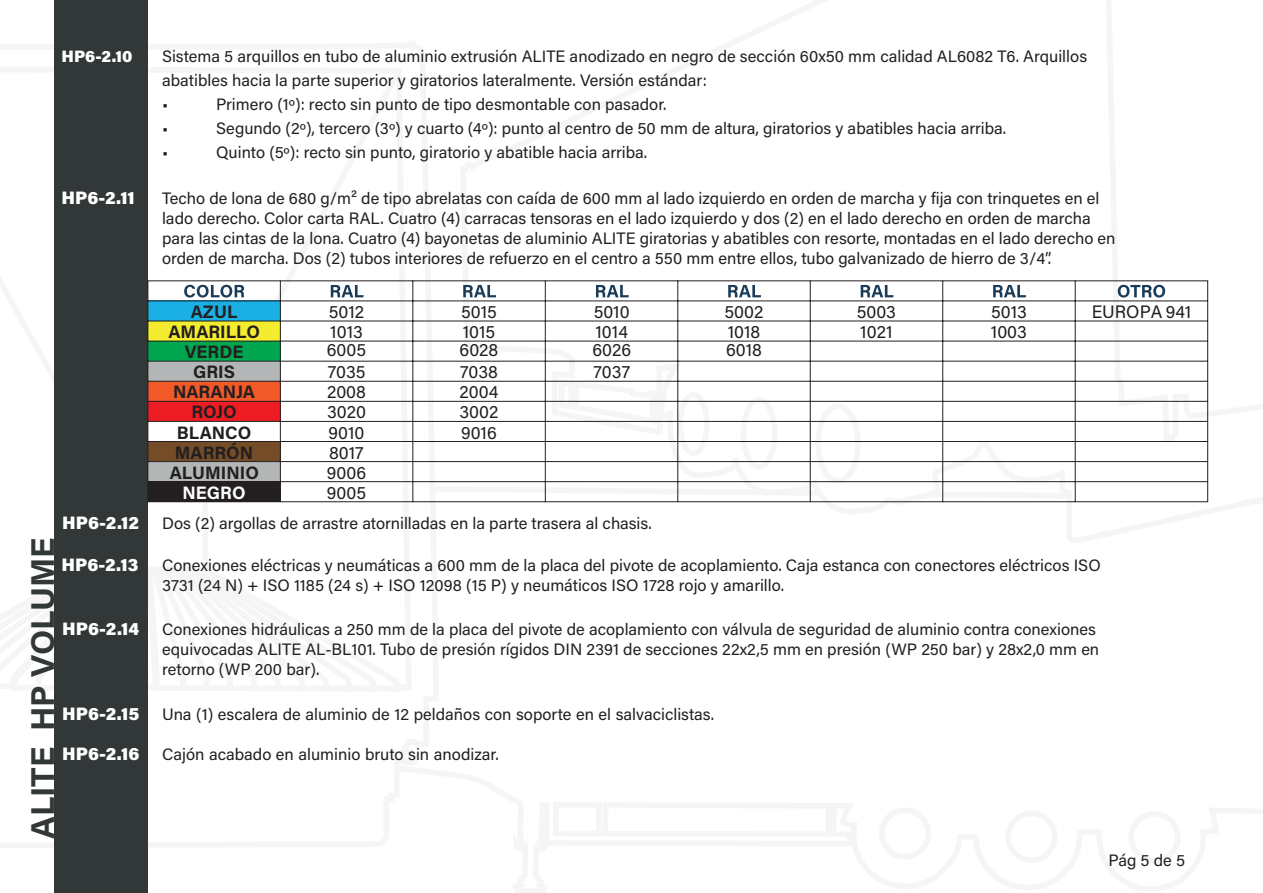
<style>
.page{position:relative;width:1263px;height:893px;background:#fff}
.page>*{position:absolute;margin:0;border:0;box-sizing:border-box;transform-origin:0 0}
.t1{font:700 33px "Acumin Pro";color:#323738}
.t2{font:18px/20.2px "Acumin Pro";color:#231f20}
.t3{font:700 18px/20.2px "Acumin Pro";color:#231f20;text-align:center}
.t4{font:900 18px "Acumin Pro";color:#fff}
.t5{font:700 18px "Acumin Pro";color:#fff}
.t6{font:16.5px/19.8px "Acumin Pro";color:#231f20}
.t7{font:900 16.5px "Acumin Pro";color:#fff}
</style>
<div class="page">
<div style="left:1005px;top:810px;width:53px;height:53px;border:6px solid #3e3e3f;border-radius:50%"></div>
<div style="left:879px;top:807px;width:52px;height:53px;border:6px solid #3e3e3f;border-radius:50%"></div>
<div style="left:54px;top:0;width:94px;height:893px;background:#323738"></div>
<svg style="left:147px;top:280px;width:1061px;height:222px"></svg>
<svg style="left:184px;top:285px;width:60px;height:13px"></svg>
<svg style="left:331px;top:285px;width:33px;height:12px"></svg>
<svg style="left:463px;top:285px;width:33px;height:12px"></svg>
<svg style="left:596px;top:285px;width:33px;height:12px"></svg>
<svg style="left:728px;top:285px;width:33px;height:12px"></svg>
<svg style="left:861px;top:285px;width:32px;height:12px"></svg>
<svg style="left:993px;top:285px;width:33px;height:12px"></svg>
<svg style="left:1118px;top:285px;width:47px;height:13px"></svg>
<p class="t7" style="left:61px;top:44px;width:73px">HP6-2.10</p>
<p class="t6" style="left:162px;top:43px;width:926px;line-height:24px">Sistema 5 arquillos en tubo de aluminio extrusión ALITE anodizado en negro de sección 60x50 mm calidad AL6082 T6. Arquillos abatibles hacia la parte superior y giratorios lateralmente. Versión estándar:</p>
<p class="t6" style="left:162px;top:93px;width:8px">•</p>
<p class="t6" style="left:216px;top:93px;width:452px">Primero (1º): recto sin punto de tipo desmontable con pasador.</p>
<p class="t6" style="left:162px;top:117px;width:8px">•</p>
<p class="t6" style="left:216px;top:117px;width:791px">Segundo (2º), tercero (3º) y cuarto (4º): punto al centro de 50 mm de altura, giratorios y abatibles hacia arriba.</p>
<p class="t6" style="left:162px;top:141px;width:8px">•</p>
<p class="t6" style="left:216px;top:141px;width:432px">Quinto (5º): recto sin punto, giratorio y abatible hacia arriba.</p>
<p class="t4" style="left:61px;top:185px;width:75px">HP6-2.11</p>
<p class="t6" style="left:162px;top:188px;width:955px">Techo de lona de 680 g/m² de tipo abrelatas con caída de 600 mm al lado izquierdo en orden de marcha y fija con trinquetes en el lado derecho. Color carta RAL. Cuatro (4) carracas tensoras en el lado izquierdo y dos (2) en el lado derecho en orden de marcha para las cintas de la lona. Cuatro (4) bayonetas de aluminio ALITE giratorias y abatibles con resorte, montadas en el lado derecho en orden de marcha. Dos (2) tubos interiores de refuerzo en el centro a 550 mm entre ellos, tubo galvanizado de hierro de 3/4”.</p>
<p class="t1" style="left:19px;top:839px;width:303px;rotate:-90deg">ALITE HP VOLUME</p>
<p class="t3" style="left:191px;top:300px;width:48px">AZUL</p>
<p class="t2" style="left:329px;top:300px;width:37px">5012</p>
<p class="t2" style="left:1092px;top:300px;width:101px">EUROPA 941</p>
<p class="t2" style="left:327px;top:321px;width:41px;line-height:18.6px">1013<br>6005</p>
<p class="t2" style="left:327px;top:361px;width:40px;text-align:justify">7035<br>2008<br>3020<br>9010</p>
<p class="t2" style="left:460px;top:301px;width:40px;line-height:19.4px">5015<br>1015<br>6028</p>
<p class="t2" style="left:460px;top:361px;width:39px">7038</p>
<p class="t2" style="left:592px;top:301px;width:40px;line-height:19.4px">5010<br>1014<br>6026</p>
<p class="t2" style="left:724px;top:300px;width:40px">5002<br>1018</p>
<p class="t2" style="left:857px;top:300px;width:41px">5003<br>1021</p>
<p class="t2" style="left:991px;top:300px;width:38px">5013<br>1003</p>
<p class="t3" style="left:168px;top:321px;width:93px">AMARILLO<br>VERDE<br>GRIS<br>NARANJA<br>ROJO<br>BLANCO<br>MARRÓN<br>ALUMINIO</p>
<p class="t5" style="left:183px;top:480px;width:65px">NEGRO</p>
<p class="t2" style="left:726px;top:339px;width:37px">6018</p>
<p class="t2" style="left:593px;top:361px;width:38px">7037</p>
<p class="t2" style="left:459px;top:381px;width:41px;text-align:justify">2004<br>3002<br>9016</p>
<p class="t2" style="left:327px;top:442px;width:41px">8017<br>9006<br>9005</p>
<p class="t4" style="left:62px;top:510px;width:78px">HP6-2.12</p>
<p class="t6" style="left:162px;top:513px;width:491px">Dos (2) argollas de arrastre atornilladas en la parte trasera al chasis.</p>
<p class="t4" style="left:61px;top:552px;width:78px">HP6-2.13</p>
<p class="t6" style="left:162px;top:555px;width:940px">Conexiones eléctricas y neumáticas a 600 mm de la placa del pivote de acoplamiento. Caja estanca con conectores eléctricos ISO<br>3731 (24 N) + ISO 1185 (24 s) + ISO 12098 (15 P) y neumáticos ISO 1728 rojo y amarillo.</p>
<p class="t4" style="left:62px;top:616px;width:79px">HP6-2.14</p>
<p class="t6" style="left:162px;top:619px;width:939px">Conexiones hidráulicas a 250 mm de la placa del pivote de acoplamiento con válvula de seguridad de aluminio contra conexiones equivocadas ALITE AL-BL101. Tubo de presión rígidos DIN 2391 de secciones 22x2,5 mm en presión (WP 250 bar) y 28x2,0 mm en retorno (WP 200 bar).</p>
<p class="t4" style="left:62px;top:701px;width:79px">HP6-2.15</p>
<p class="t6" style="left:162px;top:704px;width:554px">Una (1) escalera de aluminio de 12 peldaños con soporte en el salvaciclistas.</p>
<p class="t4" style="left:62px;top:741px;width:79px">HP6-2.16</p>
<p class="t6" style="left:162px;top:744px;width:338px">Cajón acabado en aluminio bruto sin anodizar.</p>
<p class="t6" style="left:1108px;top:850px;width:78px">Pág 5 de 5</p>
</div>
